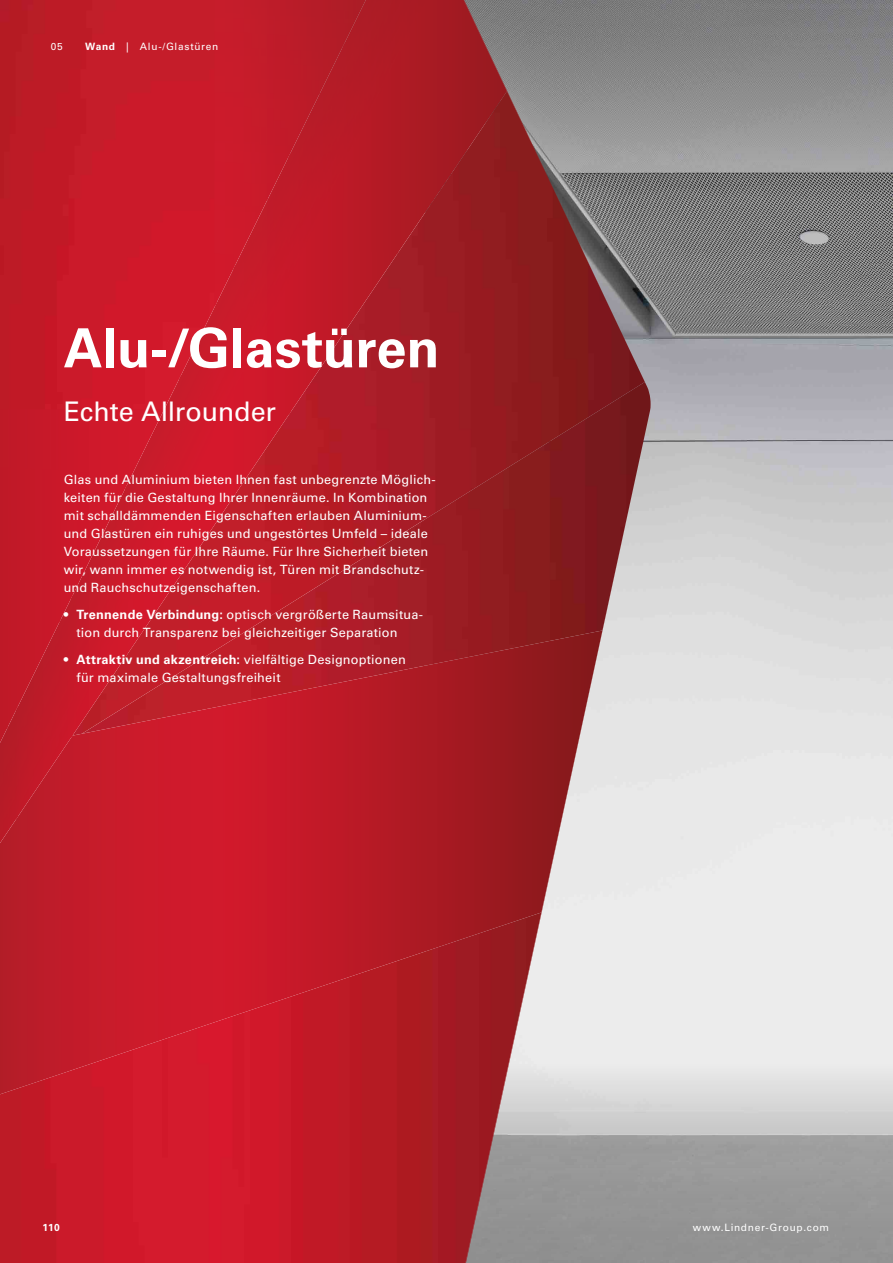
<style>
.page{position:relative;width:893px;height:1263px;background:#fff}
.page>*{position:absolute;margin:0;border:0;box-sizing:border-box;transform-origin:0 0}
.t1{font:700 54px "Univers LT Pro 65";letter-spacing:-.005em;color:#fff}
.t2{font:27px "Univers LT Pro 55 Roman";letter-spacing:-.005em;color:#fff}
.t3{font:12.75px/18px "Univers LT Pro 55 Roman";letter-spacing:.015em;color:#fff}
.t4{font:10.2px "Univers LT Pro 55 Roman";letter-spacing:.07em;color:#fff}
.t5{font:700 10.2px "Univers LT Pro 65";color:#fff}
.s1{font-family:"Univers LT Pro 65";font-weight:700}
</style>
<div class="page">
<img style="left:651px;top:200px;width:242px;height:863px">
<svg style="left:651px;top:1063px;width:242px;height:200px;fill:#9c9c9c"></svg>
<svg style="left:651px;top:0;width:242px;height:200px"></svg>
<svg style="left:507px;top:0;width:144px;height:1263px"></svg>
<img style="left:181px;top:91px;width:464px;height:645px">
<img style="left:0;top:630px;width:602px;height:468px">
<img style="left:345px;top:0;width:162px;height:201px">
<img style="left:291px;top:95px;width:54px;height:320px">
<img style="left:236px;top:200px;width:55px;height:297px">
<img style="left:343px;top:199px;width:91px;height:55px">
<img style="left:181px;top:306px;width:55px;height:271px">
<img style="left:343px;top:252px;width:56px;height:83px">
<img style="left:127px;top:411px;width:54px;height:247px">
<img style="left:73px;top:517px;width:54px;height:221px">
<img style="left:18px;top:622px;width:55px;height:198px">
<div style="left:0;top:729px;width:18px;height:133px;background:#b71b27"></div>
<img style="left:0;top:912px;width:541px;height:351px">
<img style="left:0;top:0;width:217px;height:411px">
<img style="left:214px;top:0;width:158px;height:95px">
<img style="left:214px;top:93px;width:106px;height:107px">
<div style="left:214px;top:198px;width:54px;height:108px;background:#cb1a2b"></div>
<div style="left:0;top:409px;width:61px;height:320px;background:#c31928"></div>
<div style="left:58px;top:409px;width:106px;height:108px;background:#ce192b"></div>
<img style="left:58px;top:515px;width:54px;height:107px">
<img style="left:0;top:727px;width:8px;height:42px">
<p class="t4" style="left:51px;top:39px;width:14px">05</p>
<p class="t4" style="left:85px;top:39px;width:135px"><span class="s1">Wand</span> | Alu-/Glastüren</p>
<h1 class="t1" style="left:64px;top:310px;width:377px">Alu-/Glastüren</h1>
<h2 class="t2" style="left:64px;top:393px;width:214px">Echte Allrounder</h2>
<p class="t3" style="left:64px;top:470px;width:373px">Glas und Aluminium bieten Ihnen fast unbegrenzte Möglich&shy;keiten für die Gestaltung Ihrer Innenräume. In Kombination mit schalldämmenden Eigenschaften erlauben Aluminium&shy;und Glastüren ein ruhiges und ungestörtes Umfeld – ideale Voraussetzungen für Ihre Räume. Für Ihre Sicherheit bieten wir, wann immer es notwendig ist, Türen mit Brandschutz&shy;und Rauchschutzeigenschaften.</p>
<p class="t3" style="left:77px;top:605px;width:348px;text-indent:-13px"><span class="s1">• Trennende Verbindung:</span> optisch vergrößerte Raumsitua&shy;tion durch Transparenz bei gleichzeitiger Separation</p>
<p class="t3" style="left:77px;top:650px;width:331px;text-indent:-13px">• <span class="s1">Attraktiv und akzentreich:</span> vielfältige Designoptionen für maximale Gestaltungsfreiheit</p>
<p class="t5" style="left:43px;top:1221px;width:19px">110</p>
<p class="t4" style="left:693px;top:1221px;width:138px">www.Lindner-Group.com</p>
</div>
